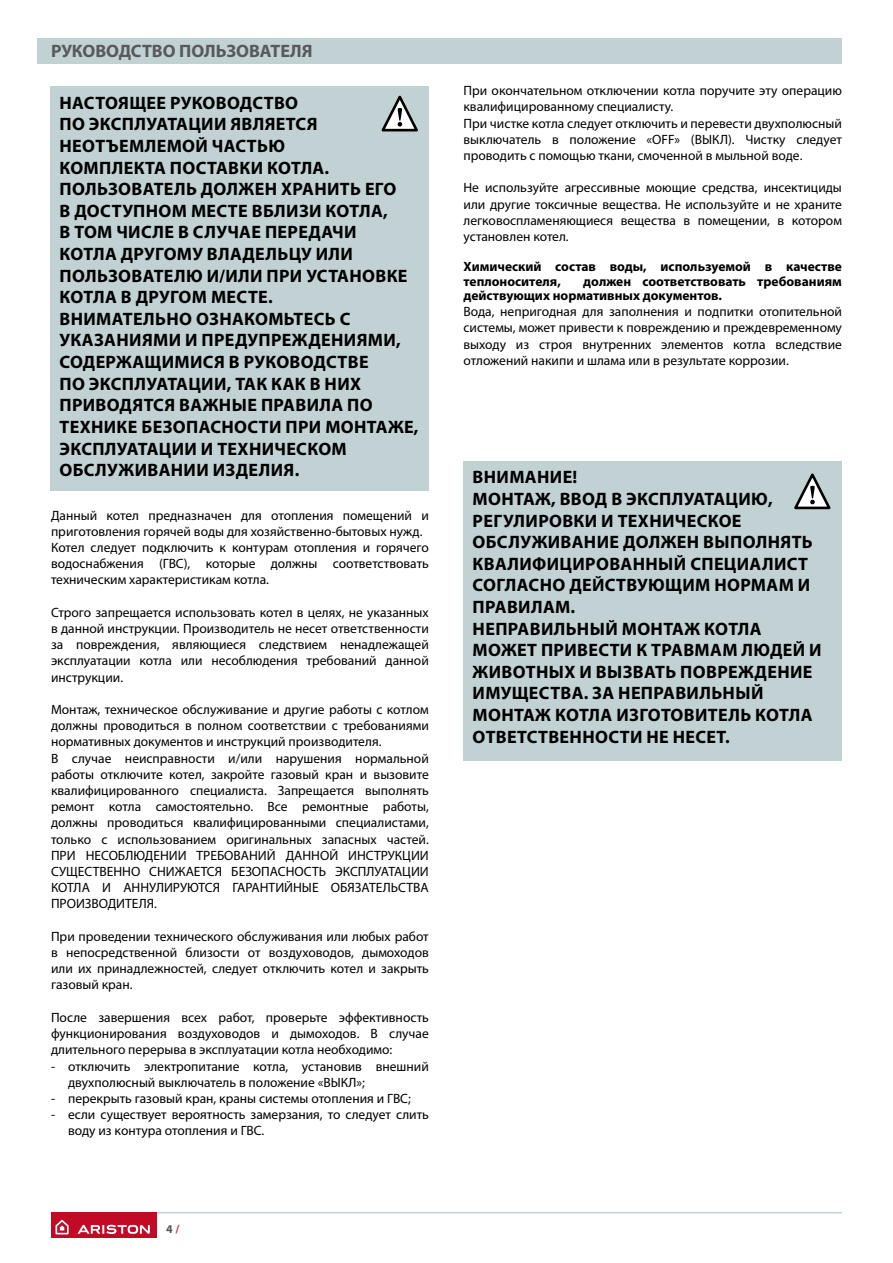
<style>
.page{position:relative;width:893px;height:1263px;background:#fff}
.page>*{position:absolute;margin:0;border:0;box-sizing:border-box;transform-origin:0 0}
.t1{font:700 18px/21.6px "Myriad Pro";letter-spacing:.02em;color:#000}
.t2{font:700 18px "Myriad Pro";color:#58595b}
.t3{font:13.5px/16.2px "Myriad Pro";color:#000}
.t4{font:700 13.5px/14.2px "Myriad Pro";color:#000}
.t5{font:700 12px "Myriad Pro";color:#58595b}
.s1{color:#d43344}
</style>
<div class="page">
<hr style="left:51px;top:1212px;width:791px;height:1px;background:#c2d1d4">
<div style="left:51px;top:1212px;width:106px;height:26px;background:#c20a26"></div>
<svg style="left:56px;top:1220px;width:13px;height:14px"></svg>
<svg style="left:77px;top:1225px;width:73px;height:9px"></svg>
<div style="left:38px;top:38px;width:804px;height:26px;background:#c2d1d4"></div>
<div style="left:51px;top:87px;width:378px;height:404px;background:#c2d1d4"></div>
<div style="left:464px;top:461px;width:378px;height:300px;background:#c2d1d4"></div>
<svg style="left:381px;top:95px;width:37px;height:37px"></svg>
<svg style="left:794px;top:473px;width:37px;height:37px"></svg>
<h1 class="t2" style="left:51px;top:45px;width:263px">РУКОВОДСТВО ПОЛЬЗОВАТЕЛЯ</h1>
<p class="t1" style="left:59px;top:92px;width:361px">НАСТОЯЩЕЕ РУКОВОДСТВО<br>ПО ЭКСПЛУАТАЦИИ ЯВЛЯЕТСЯ<br>НЕОТЪЕМЛЕМОЙ ЧАСТЬЮ<br>КОМПЛЕКТА ПОСТАВКИ КОТЛА.<br>ПОЛЬЗОВАТЕЛЬ ДОЛЖЕН ХРАНИТЬ ЕГО<br>В ДОСТУПНОМ МЕСТЕ ВБЛИЗИ КОТЛА,<br>В ТОМ ЧИСЛЕ В СЛУЧАЕ ПЕРЕДАЧИ<br>КОТЛА ДРУГОМУ ВЛАДЕЛЬЦУ ИЛИ<br>ПОЛЬЗОВАТЕЛЮ И/ИЛИ ПРИ УСТАНОВКЕ<br>КОТЛА В ДРУГОМ МЕСТЕ.<br>ВНИМАТЕЛЬНО ОЗНАКОМЬТЕСЬ С<br>УКАЗАНИЯМИ И ПРЕДУПРЕЖДЕНИЯМИ,<br>СОДЕРЖАЩИМИСЯ В РУКОВОДСТВЕ<br>ПО ЭКСПЛУАТАЦИИ, ТАК КАК В НИХ<br>ПРИВОДЯТСЯ ВАЖНЫЕ ПРАВИЛА ПО<br>ТЕХНИКЕ БЕЗОПАСНОСТИ ПРИ МОНТАЖЕ,<br>ЭКСПЛУАТАЦИИ И ТЕХНИЧЕСКОМ<br>ОБСЛУЖИВАНИИ ИЗДЕЛИЯ.</p>
<p class="t3" style="left:51px;top:507px;width:379px">Данный котел предназначен для отопления помещений и приготовления горячей воды для хозяйственно-бытовых нужд.<br>Котел следует подключить к контурам отопления и горячего водоснабжения (ГВС), которые должны соответствовать техническим характеристикам котла.</p>
<p class="t3" style="left:51px;top:605px;width:379px;text-align:justify">Строго запрещается использовать котел в целях, не указанных в данной инструкции. Производитель не несет ответственности за повреждения, являющиеся следствием ненадлежащей эксплуатации котла или несоблюдения требований данной инструкции.</p>
<p class="t3" style="left:51px;top:702px;width:379px">Монтаж, техническое обслуживание и другие работы с котлом должны проводиться в полном соответствии с требованиями нормативных документов и инструкций производителя.<br>В случае неисправности и/или нарушения нормальной работы отключите котел, закройте газовый кран и вызовите квалифицированного специалиста. Запрещается выполнять ремонт котла самостоятельно. Все ремонтные работы, должны проводиться квалифицированными специалистами, только с использованием оригинальных запасных частей.<br>ПРИ НЕСОБЛЮДЕНИИ ТРЕБОВАНИЙ ДАННОЙ ИНСТРУКЦИИ СУЩЕСТВЕННО СНИЖАЕТСЯ БЕЗОПАСНОСТЬ ЭКСПЛУАТАЦИИ КОТЛА И АННУЛИРУЮТСЯ ГАРАНТИЙНЫЕ ОБЯЗАТЕЛЬСТВА ПРОИЗВОДИТЕЛЯ.</p>
<p class="t3" style="left:51px;top:929px;width:379px;text-align:justify">При проведении технического обслуживания или любых работ в непосредственной близости от воздуховодов, дымоходов или их принадлежностей, следует отключить котел и закрыть газовый кран.</p>
<p class="t3" style="left:51px;top:1010px;width:379px;text-align:justify">После завершения всех работ, проверьте эффективность функционирования воздуховодов и дымоходов. В случае длительного перерыва в эксплуатации котла необходимо:</p>
<p class="t3" style="left:68px;top:1058px;width:362px;text-indent:-17px">- отключить электропитание котла, установив внешний двухполюсный выключатель в положение «ВЫКЛ»;</p>
<p class="t3" style="left:51px;top:1091px;width:361px">- перекрыть газовый кран, краны системы отопления и ГВС;</p>
<p class="t3" style="left:68px;top:1107px;width:362px;text-indent:-17px">- если существует вероятность замерзания, то следует слить воду из контура отопления и ГВС.</p>
<p class="t5" style="left:166px;top:1225px;width:15px">4<span class="s1">/</span></p>
<p class="t3" style="left:463px;top:83px;width:380px">При окончательном отключении котла поручите эту операцию квалифицированному специалисту.<br>При чистке котла следует отключить и перевести двухполюсный выключатель в положение «OFF» (ВЫКЛ). Чистку следует проводить с помощью ткани, смоченной в мыльной воде.</p>
<p class="t3" style="left:463px;top:180px;width:380px;text-align:justify">Не используйте агрессивные моющие средства, инсектициды или другие токсичные вещества. Не используйте и не храните легковоспламеняющиеся вещества в помещении, в котором установлен котел.</p>
<p class="t4" style="left:463px;top:260px;width:380px">Химический состав воды, используемой в качестве теплоносителя,</p>
<p class="t4" style="left:463px;top:274px;width:380px;text-indent:120px">должен соответствовать требованиям действующих нормативных документов.</p>
<p class="t3" style="left:463px;top:304px;width:380px;text-align:justify">Вода, непригодная для заполнения и подпитки отопительной системы, может привести к повреждению и преждевременному выходу из строя внутренних элементов котла вследствие отложений накипи и шлама или в результате коррозии.</p>
<p class="t1" style="left:473px;top:467px;width:350px">ВНИМАНИЕ!<br>МОНТАЖ, ВВОД В ЭКСПЛУАТАЦИЮ,<br>РЕГУЛИРОВКИ И ТЕХНИЧЕСКОЕ<br>ОБСЛУЖИВАНИЕ ДОЛЖЕН ВЫПОЛНЯТЬ<br>КВАЛИФИЦИРОВАННЫЙ СПЕЦИАЛИСТ<br>СОГЛАСНО ДЕЙСТВУЮЩИМ НОРМАМ И<br>ПРАВИЛАМ.<br>НЕПРАВИЛЬНЫЙ МОНТАЖ КОТЛА<br>МОЖЕТ ПРИВЕСТИ К ТРАВМАМ ЛЮДЕЙ И<br>ЖИВОТНЫХ И ВЫЗВАТЬ ПОВРЕЖДЕНИЕ<br>ИМУЩЕСТВА. ЗА НЕПРАВИЛЬНЫЙ<br>МОНТАЖ КОТЛА ИЗГОТОВИТЕЛЬ КОТЛА<br>ОТВЕТСТВЕННОСТИ НЕ НЕСЕТ.</p>
</div>
